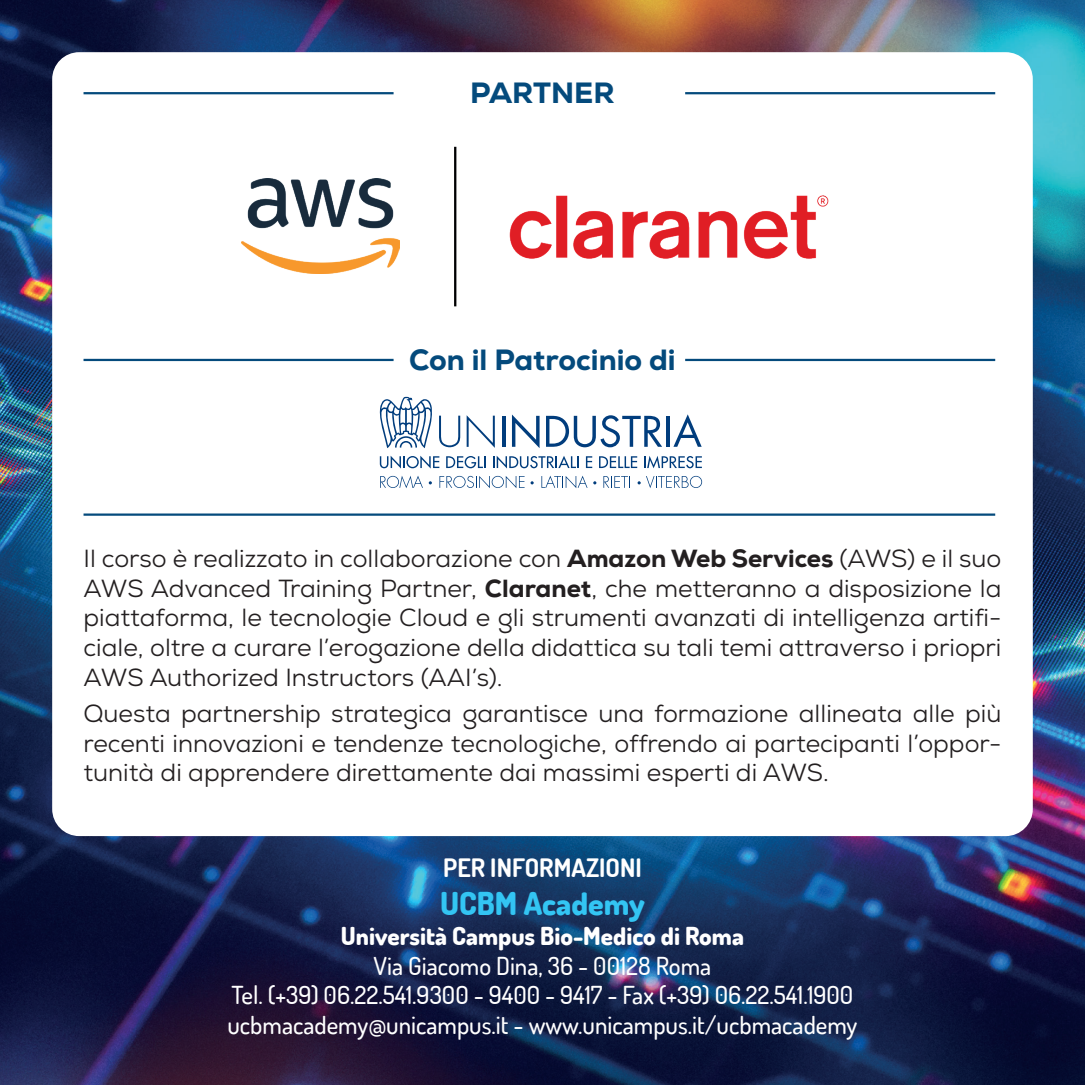
<style>
.page{position:relative;width:1085px;height:1085px;background:#fff}
.page>*{position:absolute;margin:0;border:0;box-sizing:border-box;transform-origin:0 0}
.t1{font:800 31.5px "Dosis";color:#33c5f3}
.t2{font:800 29.25px "Nexa";color:#044a7c}
.t3{font:700 25.43px "Dosis";color:#fff}
.t4{font:24.75px/29.7px "Nexa";color:#231f20;text-align:justify}
.t5{font:500 24.75px/29.7px "Dosis";color:#fff;text-align:center}
.t6{font:800 24.75px "Dosis";color:#fff}
.s1{font-weight:800}
</style>
<div class="page">
<img style="left:0;top:0;width:1084px;height:1084px">
<div style="left:52px;top:52px;width:980px;height:784px;background:#fff;border-radius:27px"></div>
<img style="left:242px;top:179px;width:157px;height:94px">
<img style="left:509px;top:195px;width:320px;height:64px">
<hr style="left:454px;top:147px;width:2px;height:159px;background:#000001">
<svg style="left:439px;top:415px;width:21px;height:32px"></svg>
<svg style="left:466px;top:415px;width:28px;height:32px"></svg>
<svg style="left:380px;top:397px;width:52px;height:51px"></svg>
<hr style="left:502px;top:416px;width:3px;height:30px;background:#013d7d">
<svg style="left:512px;top:414px;width:27px;height:34px"></svg>
<svg style="left:546px;top:415px;width:116px;height:32px"></svg>
<hr style="left:666px;top:416px;width:4px;height:30px;background:#013d7d">
<svg style="left:673px;top:414px;width:28px;height:32px"></svg>
<svg style="left:380px;top:455px;width:59px;height:13px"></svg>
<svg style="left:446px;top:456px;width:39px;height:12px"></svg>
<svg style="left:493px;top:455px;width:85px;height:13px"></svg>
<svg style="left:586px;top:456px;width:6px;height:12px"></svg>
<svg style="left:599px;top:456px;width:38px;height:12px"></svg>
<svg style="left:644px;top:456px;width:57px;height:12px"></svg>
<svg style="left:439px;top:476px;width:85px;height:12px"></svg>
<svg style="left:541px;top:475px;width:46px;height:13px"></svg>
<svg style="left:603px;top:476px;width:27px;height:12px"></svg>
<svg style="left:646px;top:476px;width:56px;height:12px"></svg>
<svg style="left:380px;top:475px;width:52px;height:13px"></svg>
<hr style="left:83px;top:359px;width:310px;height:2px;background:#044a7c">
<hr style="left:685px;top:359px;width:310px;height:2px;background:#044a7c">
<hr style="left:83px;top:92px;width:310px;height:2px;background:#044a7c">
<hr style="left:685px;top:92px;width:310px;height:2px;background:#044a7c">
<hr style="left:83px;top:513px;width:912px;height:2px;background:#044a7c">
<p class="t2" style="left:470px;top:75px;width:146px">PARTNER</p>
<p class="t2" style="left:409px;top:341px;width:268px">Con il Patrocinio di</p>
<p class="t4" style="left:83px;top:543px;width:919px">Il corso è realizzato in collaborazione con <span class="s1">Amazon Web Services</span> (AWS) e il suo AWS Advanced Training Partner, <span class="s1">Claranet</span>, che metteranno a disposizione la piattaforma, le tecnologie Cloud e gli strumenti avanzati di intelligenza artifi&shy;ciale, oltre a curare l’erogazione della didattica su tali temi attraverso i priopri AWS Authorized Instructors (AAI’s).</p>
<p class="t4" style="left:83px;top:698px;width:919px">Questa partnership strategica garantisce una formazione allineata alle più recenti innovazioni e tendenze tecnologiche, offrendo ai partecipanti l’oppor&shy;tunità di apprendere direttamente dai massimi esperti di AWS.</p>
<p class="t3" style="left:443px;top:851px;width:200px">PER INFORMAZIONI</p>
<p class="t1" style="left:440px;top:883px;width:206px">UCBM Academy</p>
<p class="t6" style="left:341px;top:919px;width:404px">Università Campus Bio-Medico di Roma</p>
<p class="t5" style="left:227px;top:949px;width:631px">Via Giacomo Dina, 36 - 00128 Roma<br>Tel. (+39) 06.22.541.9300 - 9400 - 9417 - Fax (+39) 06.22.541.1900 ucbmacademy@unicampus.it - www.unicampus.it/ucbmacademy</p>
</div>
